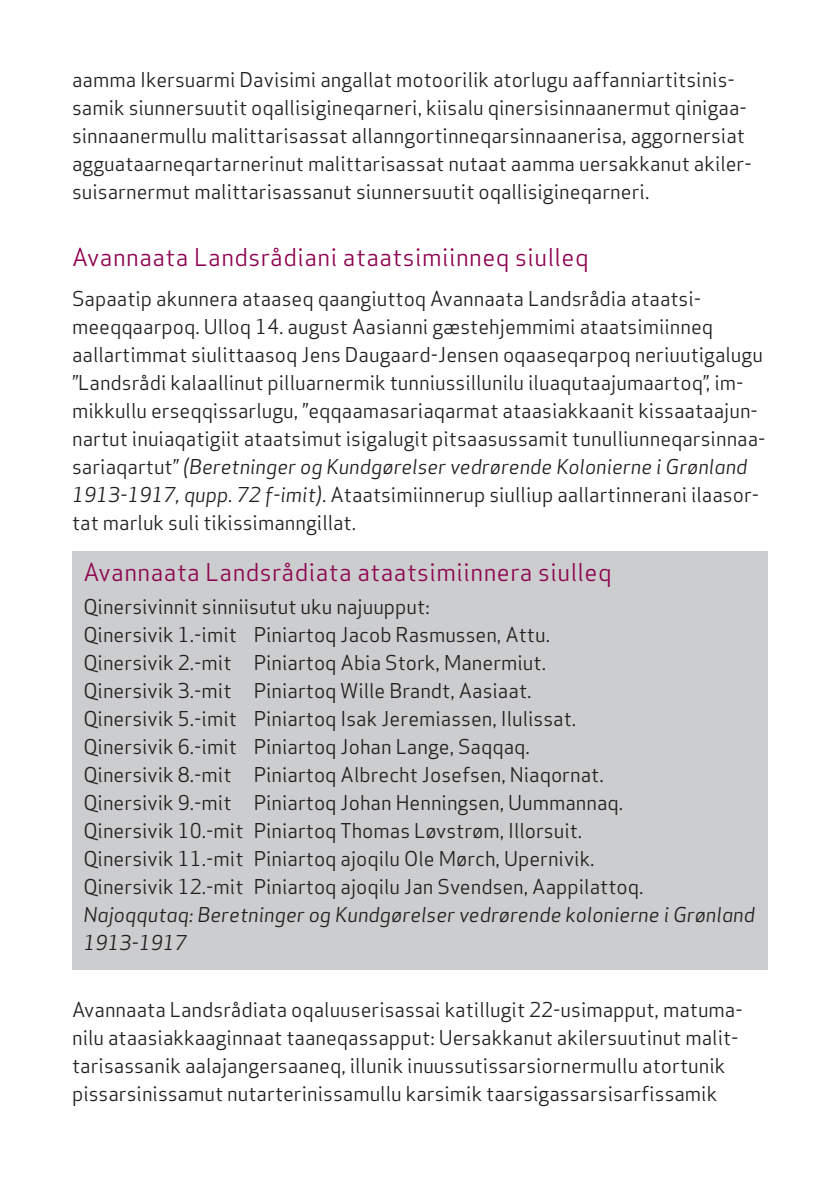
<style>
.page{position:relative;width:840px;height:1191px;background:#fff}
.page>*{position:absolute;margin:0;border:0;box-sizing:border-box;transform-origin:0 0}
.Overskrift_små_bogst{font:24px "Apex Sans";letter-spacing:.02em;color:#8e0451}
.Brød{font:20px/28px "Apex Sans";color:#231f20}
.Brød-2{font:italic 20px/28px "Apex Sans";color:#231f20}
.s1{font-style:italic}
</style>
<div class="page">
<div style="left:72px;top:551px;width:695px;height:418px;background:#cccdce"></div>
<p class="Brød" style="left:72px;top:64px;width:681px">aamma Ikersuarmi Davisimi angallat motoorilik atorlugu aaffanniartitsinis&shy;samik siunnersuutit oqallisigineqarneri, kiisalu qinersisinnaanermut qinigaa&shy;sinnaanermullu malittarisassat allanngortinneqarsinnaanerisa, aggornersiat agguataarneqartarnerinut malittarisassat nutaat aamma uersakkanut akiler&shy;suisarnermut malittarisassanut siunnersuutit oqallisigineqarneri.</p>
<p class="Overskrift_små_bogst" style="left:72px;top:238px;width:517px">Avannaata Landsrådiani ataatsimiinneq siulleq</p>
<p class="Brød" style="left:72px;top:282px;width:694px">Sapaatip akunnera ataaseq qaangiuttoq Avannaata Landsrådia ataatsi&shy;meeqqaarpoq. Ulloq 14. august Aasianni gæstehjemmimi ataatsimiinneq aallartimmat siulittaasoq Jens Daugaard-Jensen oqaaseqarpoq neriuutigalugu ”Landsrådi kalaallinut pilluarnermik tunniussillunilu iluaqutaajumaartoq”, im&shy;mikkullu erseqqissarlugu, ”eqqaamasariaqarmat ataasiakkaanit kissaataajun&shy;nartut inuiaqatigiit ataatsimut isigalugit pitsaasussamit tunulliunneqarsinnaa&shy;sariaqartut” <span class="s1">(Beretninger og Kundgørelser vedrørende Kolonierne i Grønland 1913-1917, qupp. 72 f-imit)</span>. Ataatsimiinnerup siulliup aallartinnerani ilaasor&shy;tat marluk suli tikissimanngillat.</p>
<p class="Overskrift_små_bogst" style="left:83px;top:552px;width:529px">Avannaata Landsrådiata ataatsimiinnera siulleq</p>
<p class="Brød" style="left:83px;top:591px;width:347px">Qinersivinnit sinniisutut uku najuupput:</p>
<p class="Brød" style="left:83px;top:619px;width:468px">Qinersivik 1.-imit Piniartoq Jacob Rasmussen, Attu.</p>
<p class="Brød" style="left:83px;top:647px;width:464px">Qinersivik 2.-mit Piniartoq Abia Stork, Manermiut.</p>
<p class="Brød" style="left:83px;top:675px;width:449px">Qinersivik 3.-mit Piniartoq Wille Brandt, Aasiaat.</p>
<p class="Brød" style="left:83px;top:703px;width:494px">Qinersivik 5.-imit Piniartoq Isak Jeremiassen, Ilulissat.</p>
<p class="Brød" style="left:83px;top:731px;width:448px">Qinersivik 6.-imit Piniartoq Johan Lange, Saqqaq.</p>
<p class="Brød" style="left:83px;top:759px;width:521px">Qinersivik 8.-mit Piniartoq Albrecht Josefsen, Niaqornat.</p>
<p class="Brød" style="left:83px;top:787px;width:541px">Qinersivik 9.-mit Piniartoq Johan Henningsen, Uummannaq.</p>
<p class="Brød" style="left:83px;top:815px;width:500px">Qinersivik 10.-mit Piniartoq Thomas Løvstrøm, Illorsuit.</p>
<p class="Brød" style="left:83px;top:843px;width:512px">Qinersivik 11.-mit Piniartoq ajoqilu Ole Mørch, Upernivik.</p>
<p class="Brød" style="left:83px;top:871px;width:561px">Qinersivik 12.-mit Piniartoq ajoqilu Jan Svendsen, Aappilattoq.</p>
<p class="Brød-2" style="left:83px;top:899px;width:673px">Najoqqutaq: Beretninger og Kundgørelser vedrørende kolonierne i Grønland<br>1913-1917</p>
<p class="Brød" style="left:72px;top:994px;width:672px">Avannaata Landsrådiata oqaluuserisassai katillugit 22-usimapput, matuma&shy;nilu ataasiakkaaginnaat taaneqassapput: Uersakkanut akilersuutinut malit&shy;tarisassanik aalajangersaaneq, illunik inuussutissarsiornermullu atortunik pissarsinissamut nutarterinissamullu karsimik taarsigassarsisarfissamik</p>
</div>
